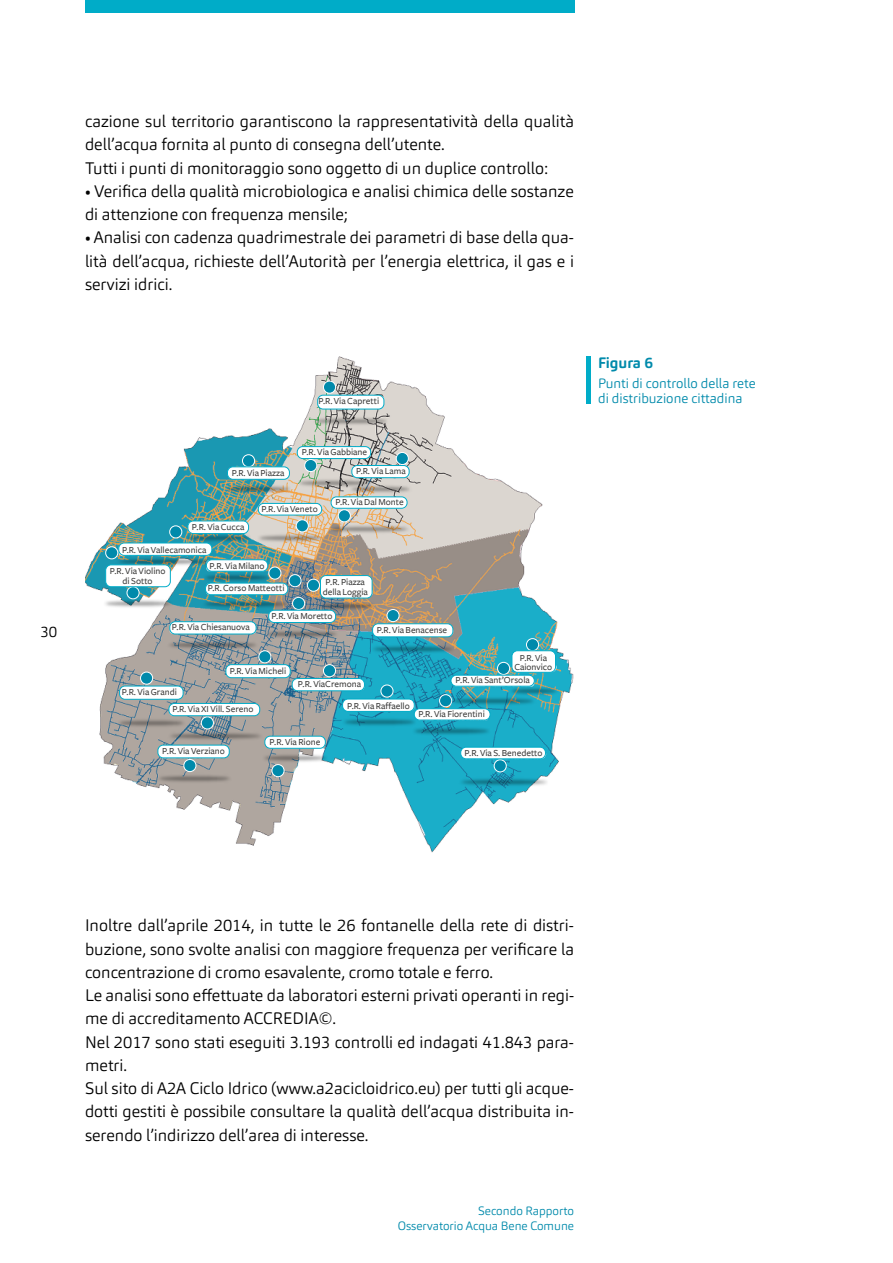
<style>
.page{position:relative;width:893px;height:1263px;background:#fff}
.page>*{position:absolute;margin:0;border:0;box-sizing:border-box;transform-origin:0 0}
.t1{font:300 16.5px/23.2px "Carnas";color:#000}
.t2{font:700 15px "Carnas";color:#008aab}
.t3{font:300 15px "Carnas";color:#000}
.t4{font:300 13.5px/15px "Carnas";color:#008aab}
.t5{font:300 12px/15px "Carnas";color:#008aab;text-align:right}
.t6{font:500 9.6px/9.6px "Freight Sans";color:#3c3c3b;text-align:center}
</style>
<div class="page">
<div style="left:85px;top:0;width:489px;height:13px;background:#00acc8"></div>
<img style="left:103px;top:356px;width:484px;height:497px">
<div style="left:140px;top:672px;width:13px;height:12px;border:1px solid #fff;border-radius:50%"></div>
<div style="left:323px;top:665px;width:13px;height:12px;background:#008aab;border-radius:50%"></div>
<div style="left:323px;top:664px;width:13px;height:13px;border:1px solid #fff;border-radius:50%"></div>
<div style="left:526px;top:639px;width:13px;height:12px;background:#008aab;border-radius:50%"></div>
<div style="left:526px;top:638px;width:13px;height:13px;border:1px solid #fff;border-radius:50%"></div>
<div style="left:323px;top:381px;width:13px;height:12px;border:1px solid #fff;border-radius:50%"></div>
<img style="left:264px;top:721px;width:96px;height:73px">
<img style="left:310px;top:685px;width:108px;height:73px">
<img style="left:381px;top:694px;width:142px;height:73px">
<img style="left:339px;top:613px;width:147px;height:72px">
<img style="left:136px;top:640px;width:155px;height:41px">
<img style="left:233px;top:640px;width:137px;height:30px">
<img style="left:153px;top:502px;width:40px;height:23px">
<img style="left:246px;top:525px;width:110px;height:44px">
<img style="left:193px;top:452px;width:105px;height:73px">
<img style="left:103px;top:598px;width:68px;height:42px">
<img style="left:85px;top:525px;width:161px;height:73px">
<img style="left:286px;top:569px;width:121px;height:73px">
<img style="left:298px;top:519px;width:144px;height:46px">
<img style="left:317px;top:452px;width:127px;height:73px">
<img style="left:266px;top:447px;width:139px;height:72px">
<img style="left:281px;top:384px;width:140px;height:73px">
<img style="left:171px;top:568px;width:151px;height:72px">
<img style="left:427px;top:746px;width:153px;height:72px">
<img style="left:418px;top:665px;width:149px;height:72px">
<img style="left:477px;top:654px;width:110px;height:73px">
<img style="left:125px;top:759px;width:139px;height:56px">
<img style="left:99px;top:687px;width:119px;height:72px">
<img style="left:136px;top:700px;width:158px;height:72px">
<div style="left:106px;top:565px;width:64px;height:22px;background:#fff;border-radius:5px"></div>
<div style="left:105px;top:565px;width:66px;height:22px;border:1px solid #00acc8;border-radius:5px"></div>
<div style="left:119px;top:543px;width:93px;height:12px;background:#fff;border-radius:5px"></div>
<div style="left:119px;top:543px;width:93px;height:13px;border:1px solid #00acc8;border-radius:5px"></div>
<div style="left:188px;top:521px;width:61px;height:13px;background:#fff;border-radius:5px"></div>
<div style="left:188px;top:521px;width:61px;height:13px;border:1px solid #00acc8;border-radius:5px"></div>
<div style="left:206px;top:560px;width:62px;height:11px;background:#fff;border-radius:5px"></div>
<div style="left:206px;top:559px;width:62px;height:12px;border:1px solid #00acc8;border-radius:5px"></div>
<div style="left:205px;top:583px;width:83px;height:12px;background:#fff;border-radius:5px"></div>
<div style="left:205px;top:583px;width:83px;height:12px;border:1px solid #00acc8;border-radius:5px"></div>
<div style="left:227px;top:467px;width:62px;height:12px;background:#fff;border-radius:5px"></div>
<div style="left:227px;top:467px;width:63px;height:12px;border:1px solid #00acc8;border-radius:5px"></div>
<div style="left:297px;top:447px;width:74px;height:11px;background:#fff;border-radius:5px"></div>
<div style="left:297px;top:446px;width:74px;height:13px;border:1px solid #00acc8;border-radius:5px"></div>
<div style="left:318px;top:395px;width:66px;height:14px;background:#fff;border-radius:5px"></div>
<div style="left:317px;top:395px;width:67px;height:14px;border:1px solid #00acc8;border-radius:5px"></div>
<div style="left:352px;top:465px;width:57px;height:13px;background:#fff;border-radius:5px"></div>
<div style="left:352px;top:465px;width:57px;height:13px;border:1px solid #00acc8;border-radius:5px"></div>
<div style="left:331px;top:497px;width:76px;height:11px;background:#fff;border-radius:5px"></div>
<div style="left:331px;top:497px;width:76px;height:11px;border:1px solid #00acc8;border-radius:5px"></div>
<div style="left:320px;top:575px;width:52px;height:23px;background:#fff;border-radius:5px"></div>
<div style="left:320px;top:575px;width:52px;height:23px;border:1px solid #00acc8;border-radius:5px"></div>
<div style="left:269px;top:610px;width:67px;height:12px;background:#fff;border-radius:5px"></div>
<div style="left:268px;top:610px;width:68px;height:13px;border:1px solid #00acc8;border-radius:5px"></div>
<div style="left:373px;top:624px;width:80px;height:13px;background:#fff;border-radius:5px"></div>
<div style="left:372px;top:623px;width:81px;height:14px;border:1px solid #00acc8;border-radius:5px"></div>
<div style="left:512px;top:651px;width:43px;height:21px;background:#fff;border-radius:5px"></div>
<div style="left:512px;top:650px;width:44px;height:22px;border:1px solid #00acc8;border-radius:5px"></div>
<div style="left:451px;top:675px;width:83px;height:11px;background:#fff;border-radius:5px"></div>
<div style="left:451px;top:675px;width:83px;height:11px;border:1px solid #00acc8;border-radius:5px"></div>
<div style="left:414px;top:709px;width:76px;height:11px;background:#fff;border-radius:5px"></div>
<div style="left:414px;top:708px;width:76px;height:12px;border:1px solid #00acc8;border-radius:5px"></div>
<div style="left:343px;top:699px;width:71px;height:12px;background:#fff;border-radius:5px"></div>
<div style="left:342px;top:699px;width:72px;height:13px;border:1px solid #00acc8;border-radius:5px"></div>
<div style="left:258px;top:503px;width:64px;height:12px;background:#fff;border-radius:5px"></div>
<div style="left:258px;top:503px;width:64px;height:12px;border:1px solid #00acc8;border-radius:5px"></div>
<div style="left:170px;top:622px;width:86px;height:12px;background:#fff;border-radius:5px"></div>
<div style="left:170px;top:621px;width:86px;height:13px;border:1px solid #00acc8;border-radius:5px"></div>
<div style="left:226px;top:665px;width:64px;height:13px;background:#fff;border-radius:5px"></div>
<div style="left:226px;top:664px;width:64px;height:14px;border:1px solid #00acc8;border-radius:5px"></div>
<div style="left:292px;top:678px;width:72px;height:13px;background:#fff;border-radius:5px"></div>
<div style="left:292px;top:678px;width:73px;height:13px;border:1px solid #00acc8;border-radius:5px"></div>
<div style="left:120px;top:686px;width:63px;height:13px;background:#fff;border-radius:5px"></div>
<div style="left:119px;top:686px;width:64px;height:13px;border:1px solid #00acc8;border-radius:5px"></div>
<div style="left:169px;top:703px;width:91px;height:13px;background:#fff;border-radius:5px"></div>
<div style="left:169px;top:703px;width:91px;height:13px;border:1px solid #00acc8;border-radius:5px"></div>
<div style="left:158px;top:745px;width:71px;height:13px;background:#fff;border-radius:5px"></div>
<div style="left:158px;top:745px;width:71px;height:13px;border:1px solid #00acc8;border-radius:5px"></div>
<div style="left:265px;top:736px;width:60px;height:12px;background:#fff;border-radius:5px"></div>
<div style="left:265px;top:736px;width:61px;height:12px;border:1px solid #00acc8;border-radius:5px"></div>
<div style="left:461px;top:747px;width:84px;height:12px;background:#fff;border-radius:5px"></div>
<div style="left:460px;top:747px;width:86px;height:12px;border:1px solid #00acc8;border-radius:5px"></div>
<hr style="left:587px;top:356px;width:4px;height:48px;background:#00acc8">
<p class="t3" style="left:41px;top:622px;width:18px">30</p>
<p class="t1" style="left:85px;top:110px;width:490px">cazione sul territorio garantiscono la rappresentatività della qualità dell’acqua fornita al punto di consegna dell’utente.<br>Tutti i punti di monitoraggio sono oggetto di un duplice controllo:</p>
<p class="t1" style="left:85px;top:179px;width:490px">• Verifica della qualità microbiologica e analisi chimica delle sostanze di attenzione con frequenza mensile;</p>
<p class="t1" style="left:85px;top:226px;width:491px;text-align:justify">• Analisi con cadenza quadrimestrale dei parametri di base della qua&shy;lità dell’acqua, richieste dell’Autorità per l’energia elettrica, il gas e i servizi idrici.</p>
<p class="t6" style="left:318px;top:396px;width:62px">P.R. Via Capretti</p>
<p class="t6" style="left:302px;top:447px;width:67px">P.R. Via Gabbiane</p>
<p class="t6" style="left:232px;top:468px;width:54px">P.R. Via Piazza</p>
<p class="t6" style="left:356px;top:466px;width:51px">P.R. Via Lama</p>
<p class="t6" style="left:335px;top:497px;width:70px">P.R. Via Dal Monte</p>
<p class="t6" style="left:261px;top:504px;width:58px">P.R. Via Veneto</p>
<p class="t6" style="left:192px;top:522px;width:54px">P.R. Via Cucca</p>
<p class="t6" style="left:122px;top:545px;width:86px">P.R. Via Vallecamonica</p>
<p class="t6" style="left:210px;top:561px;width:56px">P.R. Via Milano</p>
<p class="t6" style="left:208px;top:583px;width:78px">P.R. Corso Matteotti</p>
<p class="t6" style="left:272px;top:611px;width:62px">P.R. Via Moretto</p>
<p class="t6" style="left:172px;top:623px;width:79px">P.R. Via Chiesanuova</p>
<p class="t6" style="left:377px;top:625px;width:72px">P.R. Via Benacense</p>
<p class="t6" style="left:110px;top:566px;width:57px">P.R. Via Violino di Sotto</p>
<p class="t6" style="left:323px;top:577px;width:47px;text-align:left">P.R. Piazza della Loggia</p>
<p class="t6" style="left:230px;top:667px;width:58px">P.R. Via Micheli</p>
<p class="t6" style="left:514px;top:653px;width:39px">P.R. Via<br>Caionvico</p>
<p class="t6" style="left:122px;top:687px;width:56px">P.R. Via Grandi</p>
<p class="t6" style="left:172px;top:705px;width:83px">P.R. Via XI Vill. Sereno</p>
<p class="t6" style="left:162px;top:747px;width:64px">P.R. Via Verziano</p>
<p class="t6" style="left:298px;top:679px;width:65px">P.R. ViaCremona</p>
<p class="t6" style="left:270px;top:737px;width:52px">P.R. Via Rione</p>
<p class="t6" style="left:347px;top:701px;width:64px">P.R. Via Raffaello</p>
<p class="t6" style="left:456px;top:676px;width:76px">P.R. Via Sant’Orsola</p>
<p class="t6" style="left:418px;top:709px;width:68px">P.R. Via Fiorentini</p>
<p class="t6" style="left:465px;top:748px;width:79px">P.R. Via S. Benedetto</p>
<p class="t2" style="left:598px;top:353px;width:56px">Figura 6</p>
<p class="t4" style="left:598px;top:376px;width:159px">Punti di controllo della rete di distribuzione cittadina</p>
<p class="t1" style="left:85px;top:914px;width:491px">Inoltre dall’aprile 2014, in tutte le 26 fontanelle della rete di distri&shy;buzione, sono svolte analisi con maggiore frequenza per verificare la concentrazione di cromo esavalente, cromo totale e ferro.<br>Le analisi sono effettuate da laboratori esterni privati operanti in regi&shy;me di accreditamento ACCREDIA©.<br>Nel 2017 sono stati eseguiti 3.193 controlli ed indagati 41.843 para&shy;metri.<br>Sul sito di A2A Ciclo Idrico (www.a2acicloidrico.eu) per tutti gli acque&shy;dotti gestiti è possibile consultare la qualità dell’acqua distribuita in&shy;serendo l’indirizzo dell’area di interesse.</p>
<p class="t5" style="left:398px;top:1204px;width:178px">Secondo Rapporto<br>Osservatorio Acqua Bene Comune</p>
</div>
